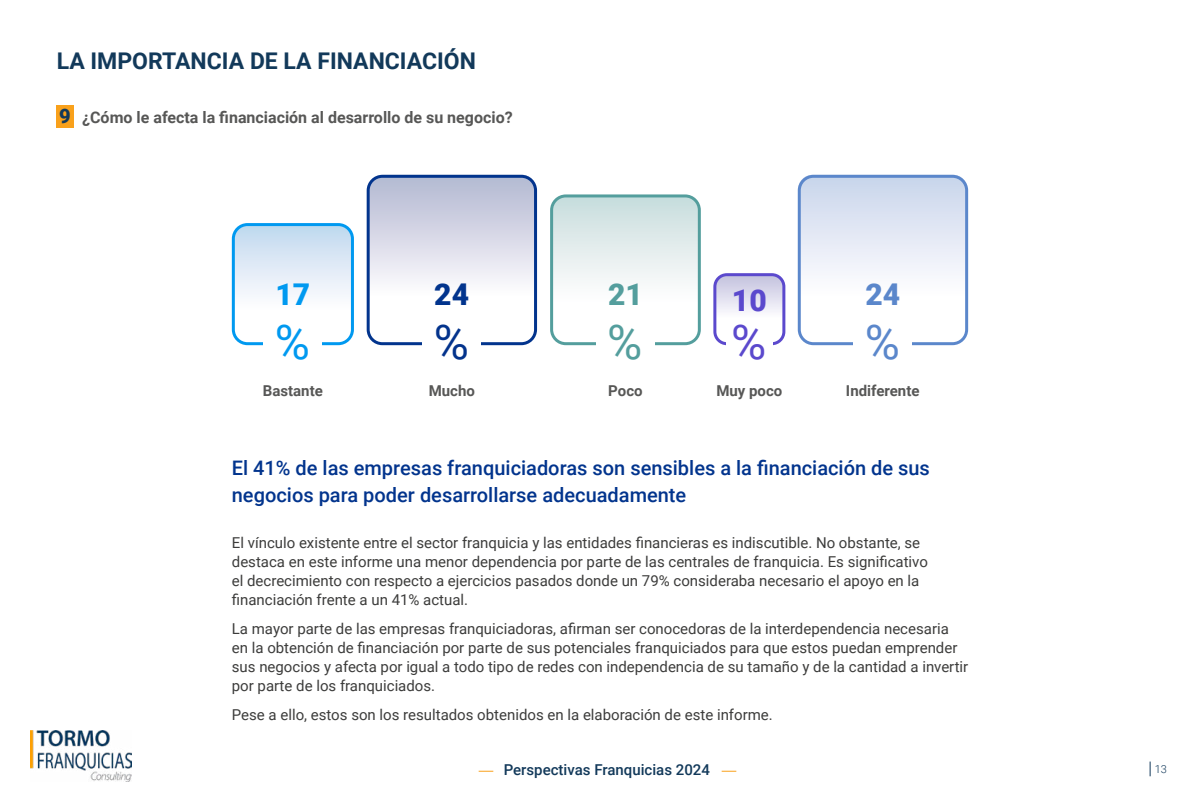
<style>
.page{position:relative;width:1200px;height:800px;background:#fff}
.page>*{position:absolute;margin:0;border:0;box-sizing:border-box;transform-origin:0 0}
.t1{font:48px "Roboto";color:#0099f0}
.t2{font:48px "Roboto";color:#03338c}
.t3{font:48px "Roboto";color:#549e9d}
.t4{font:48px "Roboto";color:#5b49cd}
.t5{font:48px "Roboto";color:#5b87cb}
.t6{font:900 30px "Roboto";color:#02348d}
.t7{font:900 30px "Roboto";color:#549e9d}
.t8{font:900 30px "Roboto";color:#5b49cd}
.t9{font:900 30px "Roboto";color:#5b87cb}
.t10{font:900 30px "Roboto";color:#0099f0}
.t11{font:700 23px "Roboto";color:#12395a}
.t12{font:500 20px/27px "Roboto";color:#02348d}
.t13{font:700 16px "Roboto";color:#575756}
.t14{font:15px/19px "Roboto";color:#3c3c3b}
.t15{font:700 15px "Roboto";color:#575756}
.t16{font:500 15px "Roboto";color:#12395a}
.t17{font:300 11px "Roboto";color:#12395a}
.s1{font-weight:900;font-size:20px;color:#12395a}
</style>
<div class="page">
<div style="left:234px;top:225px;width:119px;height:119px;background:linear-gradient(to bottom,#c5dbf0,#fff);border-radius:14px"></div>
<div style="left:553px;top:195px;width:147px;height:149px;background:linear-gradient(to bottom,#cbdfdf,#fff);border-radius:14px"></div>
<div style="left:798px;top:175px;width:169px;height:169px;background:linear-gradient(to bottom,#ccd7ec,#fff);border-radius:14px"></div>
<svg style="left:714px;top:274px;width:71px;height:70px"></svg>
<div style="left:369px;top:175px;width:167px;height:169px;background:linear-gradient(to bottom,#b7bbd4,#fff);border-radius:14px"></div>
<div style="left:57px;top:105px;width:17px;height:22px;background:#f9a11b"></div>
<div style="left:232px;top:223px;width:122px;height:122px;border:3px solid #0099f0;border-radius:14px"></div>
<div style="left:367px;top:175px;width:170px;height:170px;border:3px solid #02348d;border-radius:14px"></div>
<div style="left:798px;top:175px;width:170px;height:170px;border:3px solid #5b87cb;border-radius:14px"></div>
<div style="left:550px;top:194px;width:151px;height:151px;border:3px solid #549e9d;border-radius:14px"></div>
<div style="left:596px;top:319px;width:59px;height:45px;background:#fff"></div>
<div style="left:422px;top:319px;width:59px;height:45px;background:#fff"></div>
<div style="left:263px;top:319px;width:59px;height:45px;background:#fff"></div>
<div style="left:854px;top:319px;width:58px;height:45px;background:#fff"></div>
<div style="left:713px;top:273px;width:72px;height:72px;border:3px solid #5b49cd;border-radius:12px"></div>
<div style="left:726px;top:319px;width:47px;height:45px;background:#fff"></div>
<svg style="left:1150px;top:762px;width:1px;height:14px"></svg>
<img style="left:30px;top:731px;width:102px;height:50px">
<svg style="left:722px;top:771px;width:14px;height:1px"></svg>
<svg style="left:479px;top:771px;width:14px;height:1px"></svg>
<h3 class="t11" style="left:57px;top:45px;width:421px">LA IMPORTANCIA DE LA FINANCIACIÓN</h3>
<p class="t13" style="left:59px;top:107px;width:455px"><span class="s1">9</span> ¿Cómo le afecta la financiación al desarrollo de su negocio?</p>
<h2 class="t10" style="left:276px;top:274px;width:36px">17</h2>
<h2 class="t6" style="left:434px;top:274px;width:36px">24</h2>
<h2 class="t7" style="left:608px;top:274px;width:36px">21</h2>
<h2 class="t8" style="left:732px;top:280px;width:36px">10</h2>
<h2 class="t9" style="left:866px;top:274px;width:36px">24</h2>
<h1 class="t1" style="left:275px;top:308px;width:37px">%</h1>
<h1 class="t2" style="left:434px;top:308px;width:37px">%</h1>
<h1 class="t3" style="left:607px;top:308px;width:37px">%</h1>
<h1 class="t4" style="left:731px;top:308px;width:37px">%</h1>
<h1 class="t5" style="left:865px;top:308px;width:37px">%</h1>
<p class="t15" style="left:263px;top:380px;width:62px">Bastante</p>
<p class="t15" style="left:429px;top:380px;width:48px">Mucho</p>
<p class="t15" style="left:608px;top:380px;width:36px">Poco</p>
<p class="t15" style="left:716px;top:380px;width:68px">Muy poco</p>
<p class="t15" style="left:846px;top:380px;width:75px">Indiferente</p>
<h3 class="t12" style="left:232px;top:454px;width:700px">El 41% de las empresas franquiciadoras son sensibles a la financiación de sus negocios para poder desarrollarse adecuadamente</h3>
<p class="t14" style="left:232px;top:533px;width:698px">El vínculo existente entre el sector franquicia y las entidades financieras es indiscutible. No obstante, se destaca en este informe una menor dependencia por parte de las centrales de franquicia. Es significativo el decrecimiento con respecto a ejercicios pasados donde un 79% consideraba necesario el apoyo en la financiación frente a un 41% actual.</p>
<p class="t14" style="left:232px;top:619px;width:738px">La mayor parte de las empresas franquiciadoras, afirman ser conocedoras de la interdependencia necesaria en la obtención de financiación por parte de sus potenciales franquiciados para que estos puedan emprender sus negocios y afecta por igual a todo tipo de redes con independencia de su tamaño y de la cantidad a invertir por parte de los franquiciados.</p>
<p class="t14" style="left:232px;top:705px;width:542px">Pese a ello, estos son los resultados obtenidos en la elaboración de este informe.</p>
<p class="t16" style="left:504px;top:759px;width:208px">Perspectivas Franquicias 2024</p>
<p class="t17" style="left:1155px;top:761px;width:14px">13</p>
</div>
